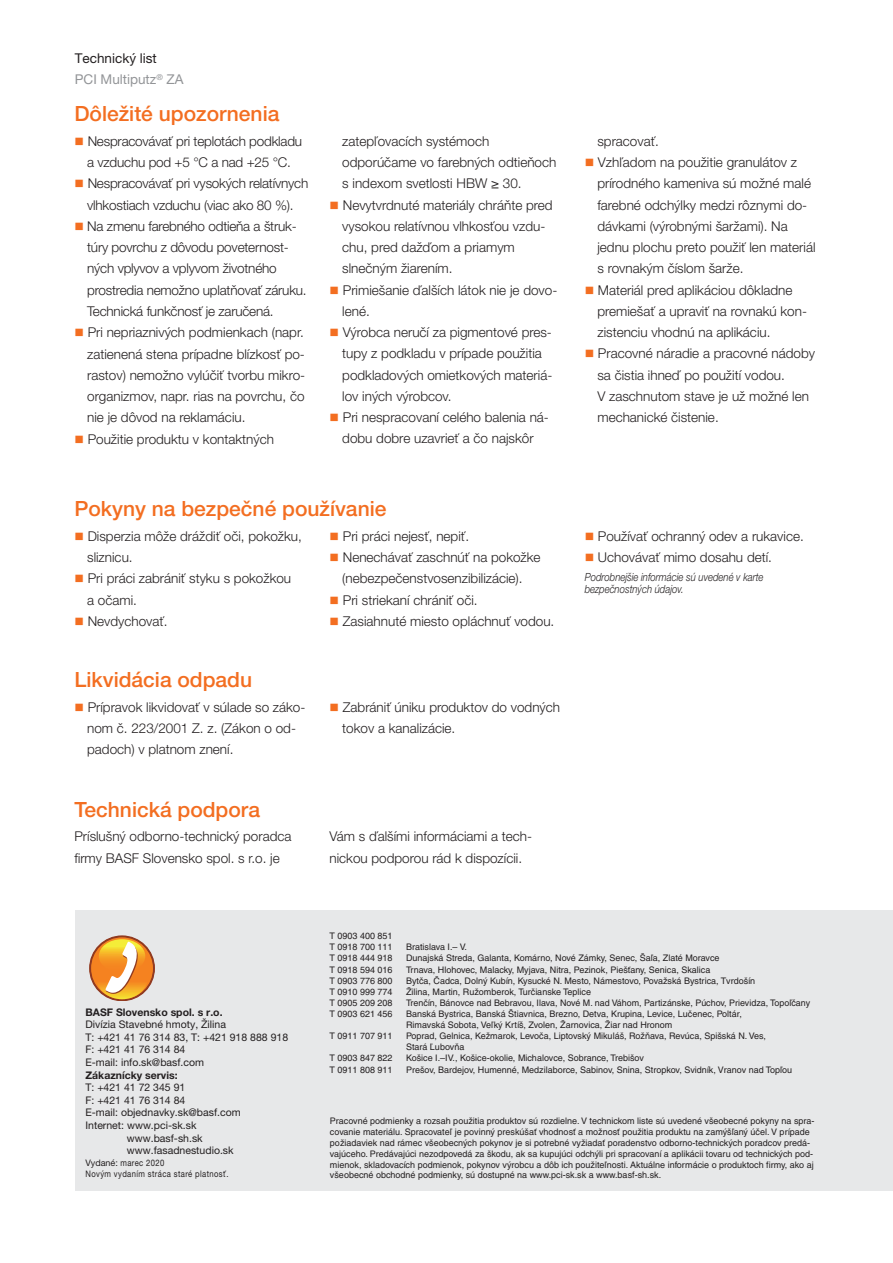
<style>
.page{position:relative;width:893px;height:1263px;background:#fff}
.page>*{position:absolute;margin:0;border:0;box-sizing:border-box;transform-origin:0 0}
.t1{font:500 21px "Helvetica Neue LT Pro";color:#f36e21}
.t2{font:300 13.5px/21.3px "Helvetica Neue LT Pro";color:#231f20}
.t3{font:13.5px/21.3px "Helvetica Neue LT Pro";color:#939598}
.t4{font:italic 300 11.25px/12px "Helvetica Neue LT Pro";color:#231f20;scale:.85 1}
.t5{font:10.5px/12.6px "Helvetica Neue LT Pro";color:#231f20}
.t6{font:700 10.5px "Helvetica Neue LT Pro";color:#231f20}
.t7{font:9px/10.8px "Helvetica CE";color:#231f20}
.t8{font:9px/10.8px "Helvetica Neue LT Pro";letter-spacing:.05em;color:#231f20}
.s1{color:#231f20}
.s2{color:#f36e21}
</style>
<div class="page">
<div style="left:75px;top:910px;width:818px;height:281px;background:#e7e8e9"></div>
<svg style="left:90px;top:936px;width:64px;height:65px"></svg>
<p class="t3" style="left:75px;top:49px;width:110px"><span class="s1">Technický list<br></span>PCI Multiputz<sup>®</sup> ZA</p>
<h1 class="t1" style="left:74px;top:106px;width:207px">Dôležité upozornenia</h1>
<p class="t2" style="left:74px;top:132px;width:229px;text-align:center"><span class="s2">■</span> Nespracovávať pri teplotách podkladu a vzduchu pod +5 °C a nad +25 °C.</p>
<p class="t2" style="left:74px;top:174px;width:235px;text-align:center"><span class="s2">■</span> Nespracovávať pri vysokých relatívnych vlhkostiach vzduchu (viac ako 80 %).</p>
<p class="t2" style="left:87px;top:217px;width:221px;text-indent:-13px"><span class="s2">■</span> Na zmenu farebného odtieňa a štruk&shy;túry povrchu z dôvodu poveternost&shy;ných vplyvov a vplyvom životného prostredia nemožno uplatňovať záruku.<br>Technická funkčnosť je zaručená.</p>
<p class="t2" style="left:87px;top:323px;width:220px;text-align:justify;text-indent:-13px"><span class="s2">■</span> Pri nepriaznivých podmienkach (napr. zatienená stena prípadne blízkosť po&shy;rastov) nemožno vylúčiť tvorbu mikro&shy;organizmov, napr. rias na povrchu, čo nie je dôvod na reklamáciu.</p>
<p class="t2" style="left:74px;top:429px;width:201px"><span class="s2">■</span> Použitie produktu v kontaktných</p>
<p class="t2" style="left:342px;top:132px;width:216px">zatepľovacích systémoch odporúčame vo farebných odtieňoch s indexom svetlosti HBW ≥ 30.</p>
<p class="t2" style="left:342px;top:195px;width:212px;text-indent:-13px"><span class="s2">■</span> Nevytvrdnuté materiály chráňte pred vysokou relatívnou vlhkosťou vzdu&shy;chu, pred dažďom a priamym slnečným žiarením.</p>
<p class="t2" style="left:342px;top:280px;width:217px;text-indent:-13px"><span class="s2">■</span> Primiešanie ďalších látok nie je dovo&shy;lené.</p>
<p class="t2" style="left:342px;top:323px;width:212px;text-indent:-13px"><span class="s2">■</span> Výrobca neručí za pigmentové pres&shy;tupy z podkladu v prípade použitia podkladových omietkových materiá&shy;lov iných výrobcov.</p>
<p class="t2" style="left:330px;top:408px;width:221px;text-align:center"><span class="s2">■</span> Pri nespracovaní celého balenia ná&shy;dobu dobre uzavrieť a čo najskôr</p>
<h1 class="t1" style="left:74px;top:501px;width:314px">Pokyny na bezpečné používanie</h1>
<p class="t2" style="left:87px;top:527px;width:216px;text-indent:-13px"><span class="s2">■</span> Disperzia môže dráždiť oči, pokožku, sliznicu.</p>
<p class="t2" style="left:87px;top:569px;width:206px;text-indent:-13px"><span class="s2">■</span> Pri práci zabrániť styku s pokožkou a očami.</p>
<p class="t2" style="left:74px;top:612px;width:95px"><span class="s2">■</span> Nevdychovať.</p>
<h1 class="t1" style="left:74px;top:672px;width:179px">Likvidácia odpadu</h1>
<p class="t2" style="left:330px;top:527px;width:141px"><span class="s2">■</span> Pri práci nejesť, nepiť.</p>
<p class="t2" style="left:330px;top:548px;width:213px;text-align:center"><span class="s2">■</span> Nenechávať zaschnúť na pokožke (nebezpečenstvosenzibilizácie).</p>
<p class="t2" style="left:330px;top:590px;width:150px"><span class="s2">■</span> Pri striekaní chrániť oči.</p>
<p class="t2" style="left:330px;top:612px;width:226px"><span class="s2">■</span> Zasiahnuté miesto opláchnuť vodou.</p>
<p class="t2" style="left:87px;top:698px;width:220px;text-indent:-13px"><span class="s2">■</span> Prípravok likvidovať v súlade so záko&shy;nom č. 223/2001 Z. z. (Zákon o od&shy;padoch) v platnom znení.</p>
<p class="t2" style="left:342px;top:698px;width:219px;text-indent:-13px"><span class="s2">■</span> Zabrániť úniku produktov do vodných tokov a kanalizácie.</p>
<h1 class="t1" style="left:74px;top:802px;width:187px">Technická podpora</h1>
<p class="t2" style="left:74px;top:827px;width:219px">Príslušný odborno-technický poradca firmy BASF Slovensko spol. s r.o. je</p>
<p class="t2" style="left:330px;top:827px;width:204px">Vám s ďalšími informáciami a tech&shy;nickou podporou rád k dispozícii.</p>
<p class="t2" style="left:597px;top:132px;width:63px">spracovať.</p>
<p class="t2" style="left:597px;top:153px;width:220px;text-indent:-13px"><span class="s2">■</span> Vzhľadom na použitie granulátov z prírodného kameniva sú možné malé farebné odchýlky medzi rôznymi do&shy;dávkami (výrobnými šaržami). Na jednu plochu preto použiť len materiál s rovnakým číslom šarže.</p>
<p class="t2" style="left:597px;top:280px;width:211px;text-indent:-13px"><span class="s2">■</span> Materiál pred aplikáciou dôkladne premiešať a upraviť na rovnakú kon&shy;zistenciu vhodnú na aplikáciu.</p>
<p class="t2" style="left:597px;top:344px;width:219px;text-indent:-13px"><span class="s2">■</span> Pracovné náradie a pracovné nádoby sa čistia ihneď po použití vodou.<br>V zaschnutom stave je už možné len mechanické čistenie.</p>
<p class="t2" style="left:585px;top:527px;width:221px"><span class="s2">■</span> Používať ochranný odev a rukavice.</p>
<p class="t2" style="left:585px;top:548px;width:189px"><span class="s2">■</span> Uchovávať mimo dosahu detí.</p>
<p class="t4" style="left:585px;top:571px;width:212px">Podrobnejšie informácie sú uvedené v karte bezpečnostných údajov.</p>
<p class="t6" style="left:85px;top:1008px;width:139px">BASF Slovensko spol. s r.o.</p>
<p class="t5" style="left:85px;top:1019px;width:204px">Divízia Stavebné hmoty, Žilina<br>T: +421 41 76 314 83, T: +421 918 888 918<br>F: +421 41 76 314 84<br>E-mail: info.sk@basf.com</p>
<p class="t6" style="left:85px;top:1071px;width:94px">Zákaznícky servis:</p>
<p class="t5" style="left:85px;top:1082px;width:101px">T: +421 41 72 345 91</p>
<p class="t5" style="left:85px;top:1095px;width:101px">F: +421 41 76 314 84</p>
<p class="t5" style="left:85px;top:1107px;width:157px">E-mail: objednavky.sk@basf.com</p>
<p class="t5" style="left:85px;top:1120px;width:113px">Internet: www.pci-sk.sk</p>
<p class="t5" style="left:127px;top:1133px;width:77px">www.basf-sh.sk</p>
<p class="t5" style="left:127px;top:1145px;width:108px">www.fasadnestudio.sk</p>
<p class="t8" style="left:85px;top:1158px;width:144px">Vydané: marec 2020<br>Novým vydaním stráca staré platnosť.</p>
<p class="t7" style="left:330px;top:931px;width:65px;line-height:11.2px">T 0903 400 851<br>T 0918 700 111</p>
<p class="t7" style="left:406px;top:942px;width:62px">Bratislava I.– V.</p>
<p class="t7" style="left:330px;top:953px;width:65px">T 0918 444 918</p>
<p class="t7" style="left:406px;top:953px;width:315px">Dunajská Streda, Galanta, Komárno, Nové Zámky, Senec, Šaľa, Zlaté Moravce</p>
<p class="t7" style="left:330px;top:965px;width:65px">T 0918 594 016</p>
<p class="t7" style="left:406px;top:965px;width:306px">Trnava, Hlohovec, Malacky, Myjava, Nitra, Pezinok, Piešťany, Senica, Skalica</p>
<p class="t7" style="left:330px;top:976px;width:65px">T 0903 776 800</p>
<p class="t7" style="left:406px;top:976px;width:351px">Bytča, Čadca, Dolný Kubín, Kysucké N. Mesto, Námestovo, Považská Bystrica, Tvrdošín</p>
<p class="t7" style="left:330px;top:987px;width:65px">T 0910 999 774</p>
<p class="t7" style="left:406px;top:987px;width:187px">Žilina, Martin, Ružomberok, Turčianske Teplice</p>
<p class="t7" style="left:330px;top:998px;width:65px">T 0905 209 208</p>
<p class="t7" style="left:406px;top:998px;width:406px">Trenčín, Bánovce nad Bebravou, Ilava, Nové M. nad Váhom, Partizánske, Púchov, Prievidza, Topoľčany</p>
<p class="t7" style="left:330px;top:1010px;width:65px">T 0903 621 456</p>
<p class="t7" style="left:406px;top:1010px;width:337px">Banská Bystrica, Banská Štiavnica, Brezno, Detva, Krupina, Levice, Lučenec, Poltár,<br>Rimavská Sobota, Veľký Krtíš, Zvolen, Žarnovica, Žiar nad Hronom</p>
<p class="t7" style="left:330px;top:1032px;width:65px">T 0911 707 911</p>
<p class="t7" style="left:406px;top:1032px;width:361px">Poprad, Gelnica, Kežmarok, Levoča, Liptovský Mikuláš, Rožňava, Revúca, Spišská N. Ves,<br>Stará Ľubovňa</p>
<p class="t7" style="left:330px;top:1054px;width:65px">T 0903 847 822</p>
<p class="t7" style="left:406px;top:1054px;width:239px">Košice I.–IV., Košice-okolie, Michalovce, Sobrance, Trebišov</p>
<p class="t7" style="left:330px;top:1065px;width:65px">T 0911 808 911</p>
<p class="t7" style="left:406px;top:1065px;width:388px">Prešov, Bardejov, Humenné, Medzilaborce, Sabinov, Snina, Stropkov, Svidník, Vranov nad Topľou</p>
<p class="t7" style="left:330px;top:1117px;width:486px">Pracovné podmienky a rozsah použitia produktov sú rozdielne. V technickom liste sú uvedené všeobecné pokyny na spra&shy;covanie materiálu. Spracovateľ je povinný preskúšať vhodnosť a možnosť použitia produktu na zamýšľaný účel. V prípade požiadaviek nad rámec všeobecných pokynov je si potrebné vyžiadať poradenstvo odborno-technických poradcov predá&shy;vajúceho. Predávajúci nezodpovedá za škodu, ak sa kupujúci odchýli pri spracovaní a aplikácii tovaru od technických pod&shy;mienok, skladovacích podmienok, pokynov výrobcu a dôb ich použiteľnosti. Aktuálne informácie o produktoch firmy, ako aj všeobecné obchodné podmienky, sú dostupné na www.pci-sk.sk a www.basf-sh.sk.</p>
</div>
